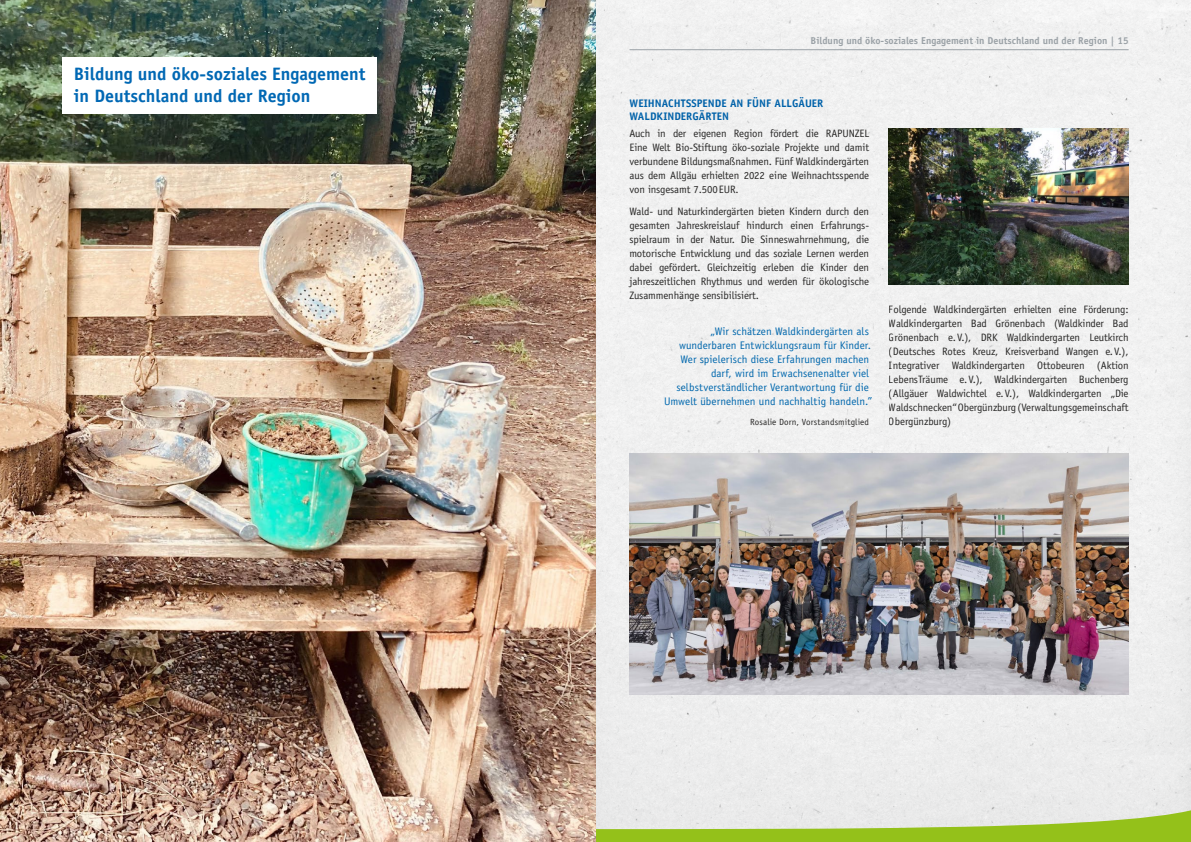
<style>
.page{position:relative;width:1191px;height:842px;background:#fff}
.page>*{position:absolute;margin:0;border:0;box-sizing:border-box;transform-origin:0 0}
.t1{font:700 18px/21.6px "Officina Sans";color:#0068b4}
.t2{font:11px "Officina Sans";color:#006eb8}
.t3{font:700 11px/13px "Officina Sans";letter-spacing:.005em;color:#0068b4}
.t4{font:10.8px/14px "Officina Sans";letter-spacing:-.01em;color:#2b2a29;text-align:justify}
.t5{font:700 10px "Officina Sans";color:#9ba2a7}
.t6{font:9px "Officina Sans";letter-spacing:.01em;color:#2b2a29}
</style>
<div class="page">
<div style="left:595px;top:0;width:596px;height:842px;background:#f0f0f0"></div>
<svg style="left:595px;top:809px;width:596px;height:33px"></svg>
<hr style="left:629px;top:49px;width:499px;height:1px;background:#9ba2a7">
<img style="left:629px;top:453px;width:499px;height:241px">
<img style="left:0;top:0;width:595px;height:842px">
<div style="left:62px;top:57px;width:315px;height:56px;background:#fff"></div>
<img style="left:889px;top:129px;width:239px;height:156px">
<h1 class="t1" style="left:74px;top:63px;width:293px">Bildung und öko-soziales Engagement in Deutschland und der Region</h1>
<p class="t5" style="left:810px;top:34px;width:319px">Bildung und öko-soziales Engagement in Deutschland und der Region | 15</p>
<p class="t3" style="left:629px;top:96px;width:195px">WEIHNACHTSSPENDE AN FÜNF ALLGÄUER<br>WALDKINDERGÄRTEN</p>
<p class="t4" style="left:629px;top:126px;width:241px">Auch in der eigenen Region fördert die RAPUNZEL Eine Welt Bio-Stiftung öko-soziale Projekte und damit verbundene Bildungsmaßnahmen. Fünf Waldkindergärten aus dem Allgäu erhielten 2022 eine Weihnachtsspende von insgesamt 7.500EUR.</p>
<p class="t4" style="left:629px;top:205px;width:241px">Wald- und Naturkindergärten bieten Kindern durch den gesamten Jahreskreislauf hindurch einen Erfahrungs&shy;spielraum in der Natur. Die Sinneswahrnehmung, die motorische Entwicklung und das soziale Lernen werden dabei gefördert. Gleichzeitig erleben die Kinder den jahreszeitlichen Rhythmus und werden für ökologische Zusammenhänge sensibilisiert.</p>
<p class="t2" style="left:710px;top:325px;width:160px">„Wir schätzen Waldkindergärten als</p>
<p class="t2" style="left:679px;top:339px;width:193px">wunderbaren Entwicklungsraum für Kinder.</p>
<p class="t2" style="left:680px;top:353px;width:190px">Wer spielerisch diese Erfahrungen machen</p>
<p class="t2" style="left:711px;top:367px;width:160px">darf, wird im Erwachsenenalter viel</p>
<p class="t2" style="left:676px;top:381px;width:194px">selbstverständlicher Verantwortung für die</p>
<p class="t2" style="left:664px;top:395px;width:210px">Umwelt übernehmen und nachhaltig handeln.”</p>
<p class="t6" style="left:750px;top:416px;width:120px">Rosalie Dorn, Vorstandsmitglied</p>
<p class="t4" style="left:889px;top:302px;width:241px">Folgende Waldkindergärten erhielten eine Förderung:<br>Waldkindergarten Bad Grönenbach (Waldkinder Bad Grönenbach e.V.), DRK Waldkindergarten Leutkirch (Deutsches Rotes Kreuz, Kreisverband Wangen e.V.), Integrativer Waldkindergarten Ottobeuren (Aktion LebensTräume e.V.), Waldkindergarten Buchenberg (Allgäuer Waldwichtel e.V.), Waldkindergarten „Die Waldschnecken“ Obergünzburg (Verwaltungsgemeinschaft Obergünzburg)</p>
</div>
